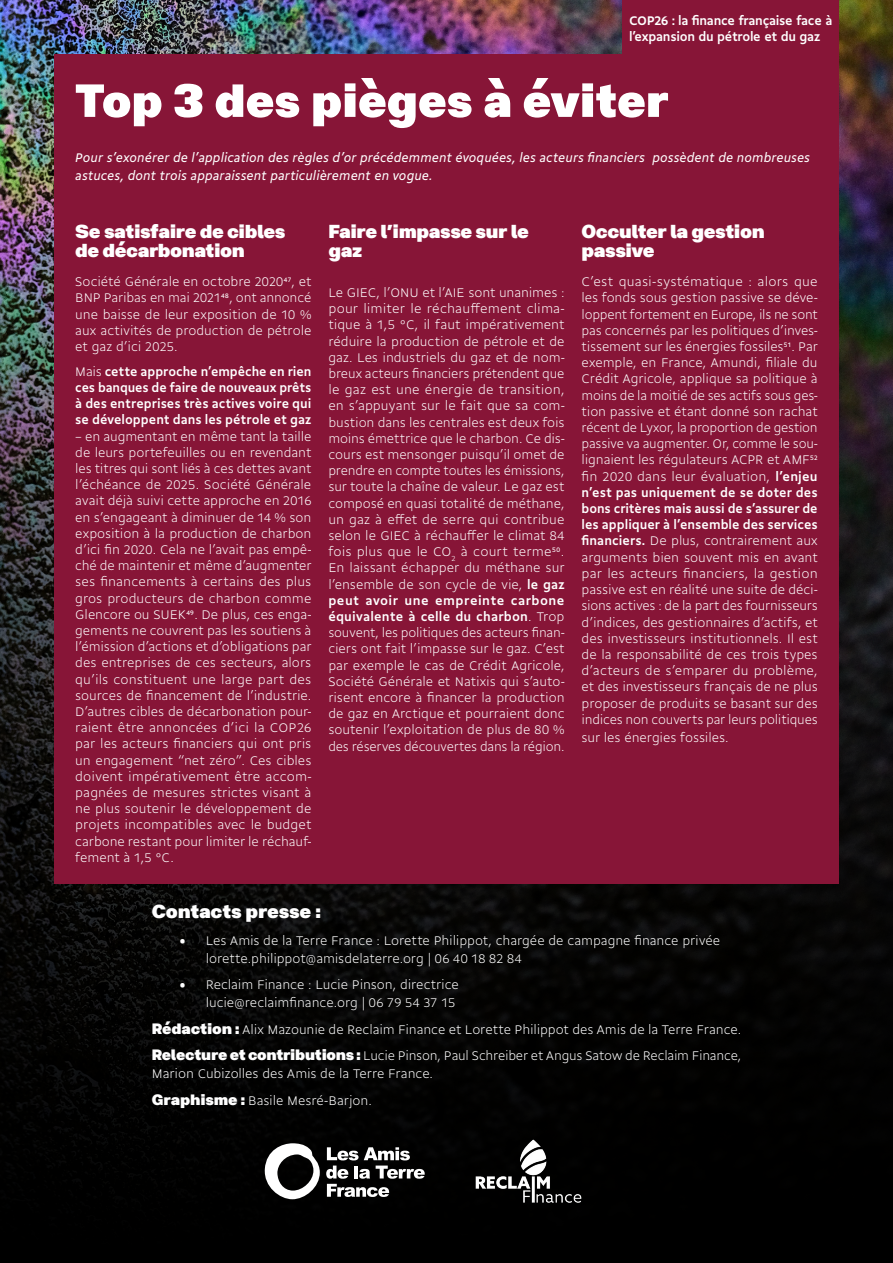
<style>
.page{position:relative;width:893px;height:1263px;background:#fff}
.page>*{position:absolute;margin:0;border:0;box-sizing:border-box;transform-origin:0 0}
.t1{font:900 55.5px "Breul Grotesk A";letter-spacing:-.005em;color:#fff}
.t2{font:900 22.5px/19.5px "Breul Grotesk A";letter-spacing:-.02em;color:#fff}
.t3{font:300 13.5px/16.2px "Gemeli";letter-spacing:-.005em;color:#fff;text-align:justify}
.t4{font:700 13.5px/16.2px "Gemeli";letter-spacing:-.01em;color:#fff}
.t5{font:italic 13.5px/18px "Gemeli";color:#fff}
.s1{font-weight:300}
.s2{font-weight:700}
.s3{font-family:"Breul Grotesk A";font-weight:900;font-size:18px}
</style>
<div class="page">
<img style="left:0;top:0;width:893px;height:1263px">
<div style="left:623px;top:0;width:216px;height:55px;background:#871537"></div>
<div style="left:54px;top:54px;width:785px;height:830px;background:#871537"></div>
<svg style="left:326px;top:1147px;width:99px;height:50px"></svg>
<svg style="left:264px;top:1143px;width:56px;height:56px"></svg>
<img style="left:475px;top:1139px;width:107px;height:64px">
<p class="t4" style="left:629px;top:11px;width:205px">COP26 : la finance française face à l’expansion du pétrole et du gaz</p>
<h1 class="t1" style="left:75px;top:65px;width:595px">Top 3 des pièges à éviter</h1>
<p class="t5" style="left:75px;top:148px;width:736px">Pour s’exonérer de l’application des règles d’or précédemment évoquées, les acteurs financiers possèdent de nombreuses astuces, dont trois apparaissent particulièrement en vogue.</p>
<h2 class="t2" style="left:75px;top:221px;width:212px">Se satisfaire de cibles de décarbonation</h2>
<p class="t3" style="left:75px;top:273px;width:238px">Société Générale en octobre 2020<sup>47</sup>, et BNP Paribas en mai 2021<sup>48</sup>, ont annoncé une baisse de leur exposition de 10 % aux activités de production de pétrole et gaz d’ici 2025.</p>
<p class="t4" style="left:75px;top:362px;width:238px;text-align:justify"><span class="s1">Mais</span> cette approche n’empêche en rien ces banques de faire de nouveaux prêts à des entreprises très actives voire qui se développent dans les pétrole et gaz</p>
<p class="t3" style="left:75px;top:427px;width:238px">– en augmentant en même tant la taille de leurs portefeuilles ou en revendant les titres qui sont liés à ces dettes avant l’échéance de 2025. Société Générale avait déjà suivi cette approche en 2016 en s’engageant à diminuer de 14 % son exposition à la production de charbon d’ici fin 2020. Cela ne l’avait pas empê&shy;ché de maintenir et même d’augmenter ses financements à certains des plus gros producteurs de charbon comme Glencore ou SUEK<sup>49</sup>. De plus, ces enga&shy;gements ne couvrent pas les soutiens à l’émission d’actions et d’obligations par des entreprises de ces secteurs, alors qu’ils constituent une large part des sources de financement de l’industrie.<br>D’autres cibles de décarbonation pour&shy;raient être annoncées d’ici la COP26 par les acteurs financiers qui ont pris un engagement “net zéro”. Ces cibles doivent impérativement être accom&shy;pagnées de mesures strictes visant à ne plus soutenir le développement de projets incompatibles avec le budget carbone restant pour limiter le réchauf&shy;fement à 1,5 °C.</p>
<h2 class="t2" style="left:328px;top:221px;width:202px">Faire l’impasse sur le gaz</h2>
<p class="t3" style="left:328px;top:284px;width:238px">Le GIEC, l’ONU et l’AIE sont unanimes : pour limiter le réchauffement clima&shy;tique à 1,5 °C, il faut impérativement réduire la production de pétrole et de gaz. Les industriels du gaz et de nom&shy;breux acteurs financiers prétendent que le gaz est une énergie de transition, en s’appuyant sur le fait que sa com&shy;bustion dans les centrales est deux fois moins émettrice que le charbon. Ce dis&shy;cours est mensonger puisqu’il omet de prendre en compte toutes les émissions, sur toute la chaîne de valeur. Le gaz est composé en quasi totalité de méthane, un gaz à effet de serre qui contribue selon le GIEC à réchauffer le climat 84 fois plus que le CO<sub>2</sub> à court terme<sup>50</sup>.<br>En laissant échapper du méthane sur l’ensemble de son cycle de vie, <span class="s2">le gaz peut avoir une empreinte carbone équivalente à celle du charbon</span>. Trop souvent, les politiques des acteurs finan&shy;ciers ont fait l’impasse sur le gaz. C’est par exemple le cas de Crédit Agricole, Société Générale et Natixis qui s’auto&shy;risent encore à financer la production de gaz en Arctique et pourraient donc soutenir l’exploitation de plus de 80 % des réserves découvertes dans la région.</p>
<h2 class="t2" style="left:582px;top:221px;width:185px">Occulter la gestion passive</h2>
<p class="t3" style="left:582px;top:273px;width:238px">C’est quasi-systématique : alors que les fonds sous gestion passive se déve&shy;loppent fortement en Europe, ils ne sont pas concernés par les politiques d’inves&shy;tissement sur les énergies fossiles<sup>51</sup>. Par exemple, en France, Amundi, filiale du Crédit Agricole, applique sa politique à moins de la moitié de ses actifs sous ges&shy;tion passive et étant donné son rachat récent de Lyxor, la proportion de gestion passive va augmenter. Or, comme le sou&shy;lignaient les régulateurs ACPR et AMF<sup>52 </sup>fin 2020 dans leur évaluation, <span class="s2">l’enjeu n’est pas uniquement de se doter des bons critères mais aussi de s’assurer de les appliquer à l’ensemble des services financiers.</span> De plus, contrairement aux arguments bien souvent mis en avant par les acteurs financiers, la gestion passive est en réalité une suite de déci&shy;sions actives : de la part des fournisseurs d’indices, des gestionnaires d’actifs, et des investisseurs institutionnels. Il est de la responsabilité de ces trois types d’acteurs de s’emparer du problème, et des investisseurs français de ne plus proposer de produits se basant sur des indices non couverts par leurs politiques</p>
<p class="t3" style="left:582px;top:728px;width:149px">sur les énergies fossiles.</p>
<h2 class="t2" style="left:152px;top:901px;width:171px">Contacts presse :</h2>
<p class="t3" style="left:206px;top:931px;width:516px;line-height:18px;text-indent:-27px">● Les Amis de la Terre France : Lorette Philippot, chargée de campagne finance privée lorette.philippot@amisdelaterre.org | 06 40 18 82 84</p>
<p class="t3" style="left:179px;top:975px;width:282px;line-height:18px;text-align:right">● Reclaim Finance : Lucie Pinson, directrice lucie@reclaimfinance.org | 06 79 54 37 15</p>
<p class="t3" style="left:152px;top:1015px;width:591px;line-height:26.5px"><span class="s3">Rédaction :</span> Alix Mazounie de Reclaim Finance et Lorette Philippot des Amis de la Terre France.<br><span class="s3">Relecture et contributions:</span> Lucie Pinson, Paul Schreiber et Angus Satow de Reclaim Finance,</p>
<p class="t3" style="left:152px;top:1060px;width:283px;line-height:26.5px">Marion Cubizolles des Amis de la Terre France.<br><span class="s3">Graphisme :</span> Basile Mesré-Barjon.</p>
</div>
